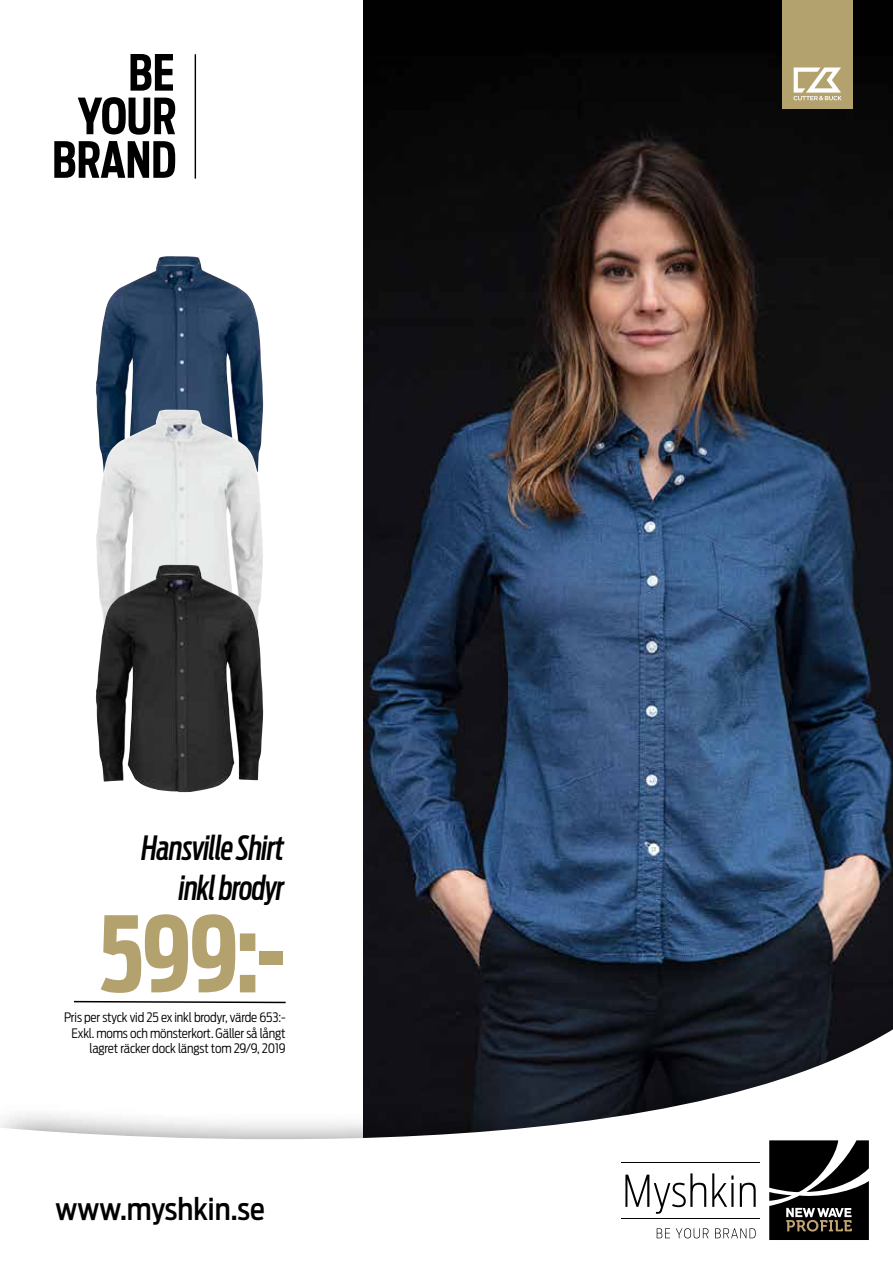
<style>
.page{position:relative;width:893px;height:1263px;background:#fff}
.page>*{position:absolute;margin:0;border:0;box-sizing:border-box;transform-origin:0 0}
.t1{font:700 104.1px "Antenna Extra Cond";color:#b3a16e}
.t2{font:italic 500 33.15px/39.9px "Antenna Extra Cond";letter-spacing:-.02em;color:#000;text-align:right}
.t3{font:500 30px "Antenna Cond";color:#000}
.t4{font:300 12.9px/15.5px "Antenna Cond";letter-spacing:-.01em;color:#000;text-align:right}
</style>
<div class="page">
<svg style="left:54px;top:141px;width:121px;height:37px"></svg>
<svg style="left:78px;top:97px;width:97px;height:38px"></svg>
<svg style="left:130px;top:54px;width:43px;height:37px"></svg>
<hr style="left:195px;top:54px;width:1px;height:125px;background:#000">
<img style="left:364px;top:0;width:529px;height:1008px">
<svg style="left:363px;top:1008px;width:530px;height:20px;background:#14171e"></svg>
<svg style="left:0;top:1028px;width:893px;height:211px"></svg>
<img style="left:96px;top:256px;width:167px;height:154px">
<img style="left:96px;top:410px;width:167px;height:154px">
<img style="left:96px;top:564px;width:167px;height:228px">
<div style="left:767px;top:1138px;width:104px;height:104px;background:#fff"></div>
<svg style="left:625px;top:1173px;width:81px;height:41px"></svg>
<svg style="left:712px;top:1173px;width:21px;height:34px"></svg>
<svg style="left:740px;top:1183px;width:16px;height:24px"></svg>
<svg style="left:769px;top:1140px;width:100px;height:100px;background:#32312f"></svg>
<svg style="left:657px;top:1228px;width:13px;height:10px"></svg>
<svg style="left:676px;top:1228px;width:32px;height:10px"></svg>
<svg style="left:715px;top:1228px;width:41px;height:10px"></svg>
<hr style="left:621px;top:1162px;width:139px;height:1px;background:#000">
<hr style="left:621px;top:1218px;width:139px;height:1px;background:#000">
<svg style="left:74px;top:1000px;width:212px;height:4px"></svg>
<div style="left:782px;top:0;width:71px;height:109px;background:#b3a16e"></div>
<svg style="left:793px;top:68px;width:48px;height:32px"></svg>
<h2 class="t2" style="left:142px;top:828px;width:144px">Hansville Shirt inkl brodyr</h2>
<h1 class="t1" style="left:100px;top:895px;width:187px">599:-</h1>
<p class="t4" style="left:64px;top:1010px;width:223px">Pris per styck vid 25 ex inkl brodyr, värde 653:-<br>Exkl. moms och mönsterkort. Gäller så långt lagret räcker dock längst tom 29/9, 2019</p>
<h3 class="t3" style="left:56px;top:1191px;width:211px">www.myshkin.se</h3>
</div>
